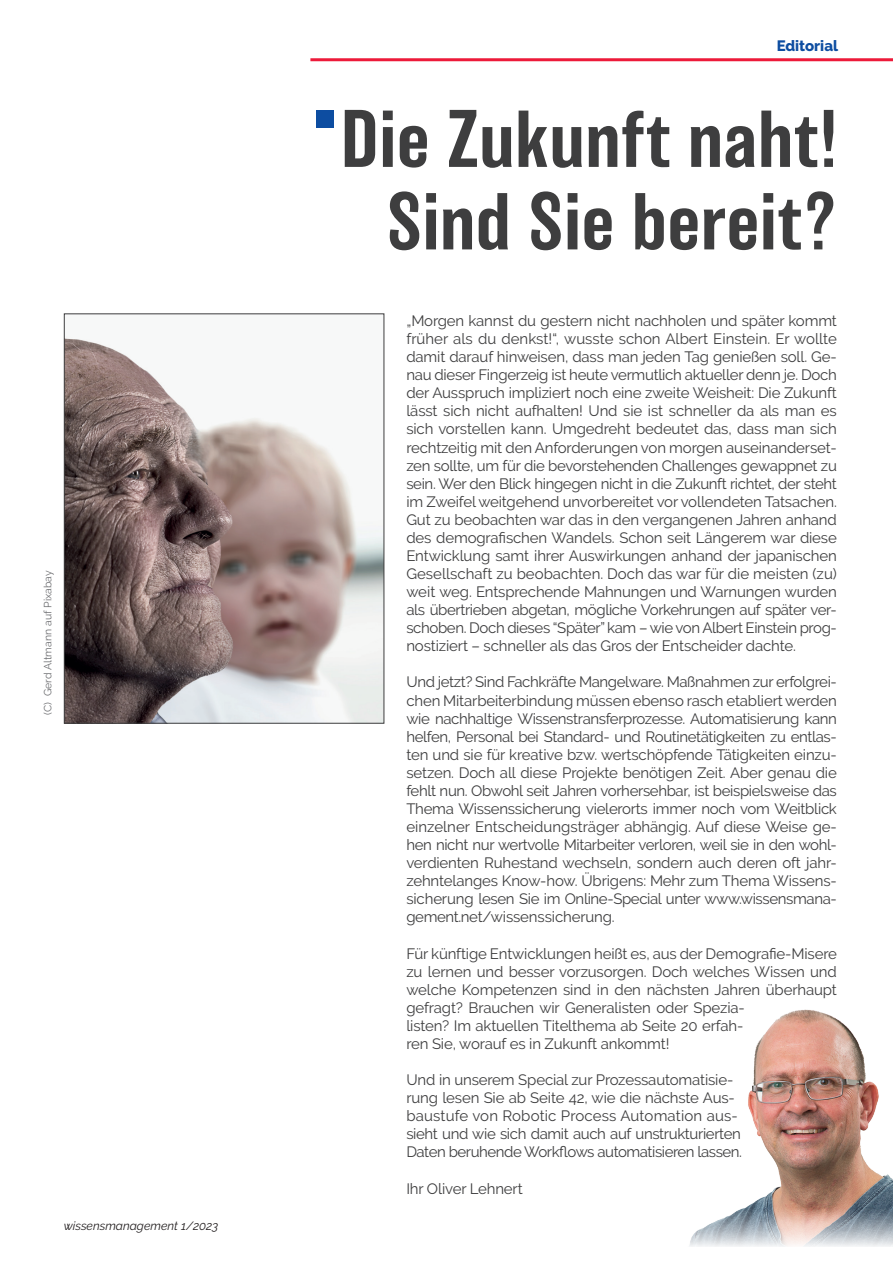
<style>
.page{position:relative;width:893px;height:1263px;background:#fff}
.page>*{position:absolute;margin:0;border:0;box-sizing:border-box;transform-origin:0 0}
._000_Ueberschrift{font:500 75px/82.5px "Balboa";letter-spacing:.025em;color:#3e3e3f;text-align:right}
._000_Fließtext{font:15px/18px "Raleway";letter-spacing:-.01em;color:#3e3e3f}
._000_Rubriktitel_rec{font:800 15px "Raleway";color:#0d4da1}
.t1{font:italic 12px "Raleway";color:#231f20}
._00-13_Vorschau_Aufz{font:10.5px "Raleway";color:#6c6d70}
</style>
<div class="page">
<hr style="left:310px;top:58px;width:583px;height:3px;background:#ed1a3a">
<div style="left:315px;top:110px;width:18px;height:18px;background:#0d4da1"></div>
<img style="left:745px;top:1009px;width:148px;height:199px">
<svg style="left:689px;top:1208px;width:204px;height:39px"></svg>
<img style="left:66px;top:338px;width:316px;height:384px">
<div style="left:64px;top:313px;width:320px;height:411px;border:1px solid #3e3e3f"></div>
<p class="_00-13_Vorschau_Aufz" style="left:42px;top:715px;width:146px;rotate:-90deg">(C) Gerd Altmann auf Pixabay</p>
<p class="t1" style="left:64px;top:1218px;width:156px">wissensmanagement 1/2023</p>
<p class="_000_Rubriktitel_rec" style="left:777px;top:37px;width:63px">Editorial</p>
<p class="_000_Ueberschrift" style="left:341px;top:98px;width:497px">Die Zukunft naht!<br>Sind Sie bereit?</p>
<p class="_000_Fließtext" style="left:406px;top:312px;width:432px;text-align:justify">„Morgen kannst du gestern nicht nachholen und später kommt früher als du denkst!“, wusste schon Albert Einstein. Er wollte damit darauf hinweisen, dass man jeden Tag genießen soll. Ge&shy;nau dieser Fingerzeig ist heute vermutlich aktueller denn je. Doch der Ausspruch impliziert noch eine zweite Weisheit: Die Zukunft lässt sich nicht aufhalten! Und sie ist schneller da als man es sich vorstellen kann. Umgedreht bedeutet das, dass man sich rechtzeitig mit den Anforderungen von morgen auseinanderset&shy;zen sollte, um für die bevorstehenden Challenges gewappnet zu sein. Wer den Blick hingegen nicht in die Zukunft richtet, der steht im Zweifel weitgehend unvorbereitet vor vollendeten Tatsachen.<br>Gut zu beobachten war das in den vergangenen Jahren anhand des demografischen Wandels. Schon seit Längerem war diese Entwicklung samt ihrer Auswirkungen anhand der japanischen Gesellschaft zu beobachten. Doch das war für die meisten (zu) weit weg. Entsprechende Mahnungen und Warnungen wurden als übertrieben abgetan, mögliche Vorkehrungen auf später ver&shy;schoben. Doch dieses “Später” kam – wie von Albert Einstein prog&shy;nostiziert – schneller als das Gros der Entscheider dachte.</p>
<p class="_000_Fließtext" style="left:406px;top:673px;width:432px">Und jetzt? Sind Fachkräfte Mangelware. Maßnahmen zur erfolgrei&shy;chen Mitarbeiterbindung müssen ebenso rasch etabliert werden wie nachhaltige Wissenstransferprozesse. Automatisierung kann helfen, Personal bei Standard- und Routinetätigkeiten zu entlas&shy;ten und sie für kreative bzw. wertschöpfende Tätigkeiten einzu-- setzen. Doch all diese Projekte benötigen Zeit. Aber genau die fehlt nun. Obwohl seit Jahren vorhersehbar, ist beispielsweise das Thema Wissenssicherung vielerorts immer noch vom Weitblick einzelner Entscheidungsträger abhängig. Auf diese Weise ge&shy;hen nicht nur wertvolle Mitarbeiter verloren, weil sie in den wohl-- verdienten Ruhestand wechseln, sondern auch deren oft jahr&shy;zehntelanges Know-how. Übrigens: Mehr zum Thema Wissens&shy;sicherung lesen Sie im Online-Special unter www.wissensmana&shy;gement.net/wissenssicherung.</p>
<p class="_000_Fließtext" style="left:406px;top:944px;width:432px">Für künftige Entwicklungen heißt es, aus der Demografie-Misere zu lernen und besser vorzusorgen. Doch welches Wissen und welche Kompetenzen sind in den nächsten Jahren überhaupt gefragt? Brauchen wir Generalisten oder Spezia-<br>listen? Im aktuellen Titelthema ab Seite 20 erfah-<br>ren Sie, worauf es in Zukunft ankommt!</p>
<p class="_000_Fließtext" style="left:406px;top:1071px;width:337px">Und in unserem Special zur Prozessautomatisie&shy;rung lesen Sie ab Seite 42, wie die nächste Aus&shy;baustufe von Robotic Process Automation aus&shy;sieht und wie sich damit auch auf unstrukturierten Daten beruhende Workflows automatisieren lassen.</p>
<p class="_000_Fließtext" style="left:406px;top:1179px;width:118px">Ihr Oliver Lehnert</p>
</div>
